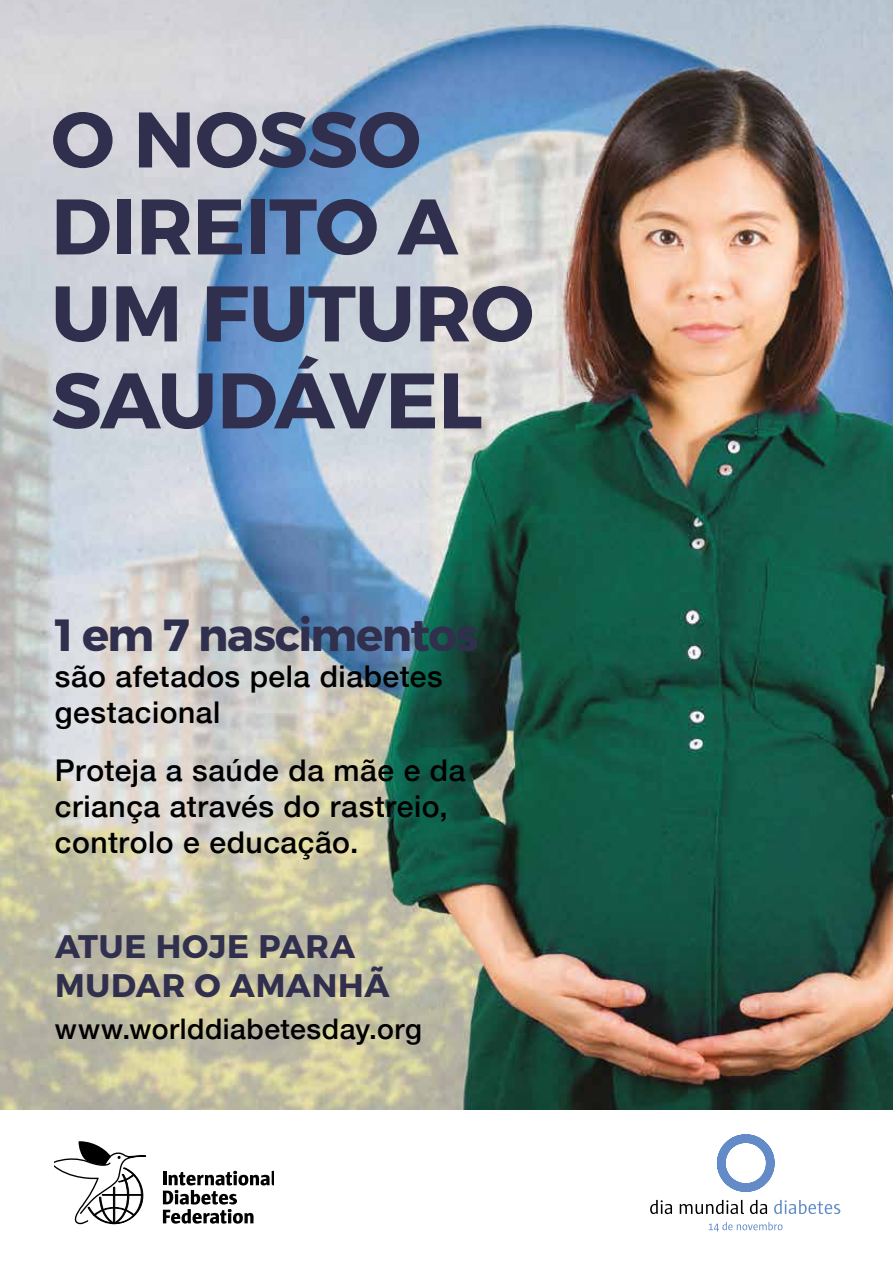
<style>
.page{position:relative;width:893px;height:1263px;background:#fff}
.page>*{position:absolute;margin:0;border:0;box-sizing:border-box;transform-origin:0 0}
.t1{font:700 78.6px/87px "Montserrat";letter-spacing:-.01em;color:#312f4e}
.t2{font:700 45px "Montserrat";letter-spacing:-.035em;color:#312f4e}
.t3{font:700 32.55px/38.2px "Montserrat";letter-spacing:.02em;color:#312f4e}
.t4{font:500 30px/36px "Helvetica Neue";letter-spacing:.02em;color:#000}
.t5{font:500 28.35px "Helvetica Neue";letter-spacing:.02em;color:#000}
</style>
<div class="page">
<svg style="left:717px;top:1134px;width:58px;height:58px"></svg>
<svg style="left:650px;top:1200px;width:22px;height:14px"></svg>
<svg style="left:680px;top:1200px;width:64px;height:14px"></svg>
<svg style="left:750px;top:1200px;width:17px;height:14px"></svg>
<svg style="left:774px;top:1200px;width:66px;height:14px"></svg>
<svg style="left:709px;top:1222px;width:73px;height:9px"></svg>
<svg style="left:54px;top:1141px;width:93px;height:84px"></svg>
<svg style="left:163px;top:1171px;width:110px;height:52px"></svg>
<img style="left:0;top:0;width:893px;height:1110px">
<h1 class="t1" style="left:51px;top:97px;width:484px">O NOSSO<br>DIREITO A<br>UM FUTURO<br>SAUDÁVEL</h1>
<h2 class="t2" style="left:55px;top:607px;width:425px">1 em 7 nascimentos</h2>
<p class="t4" style="left:55px;top:656px;width:389px">são afetados pela diabetes gestacional</p>
<p class="t4" style="left:55px;top:749px;width:412px">Proteja a saúde da mãe e da criança através do rastreio, controlo e educação.</p>
<p class="t3" style="left:55px;top:928px;width:336px">ATUE HOJE PARA<br>MUDAR O AMANHÃ</p>
<p class="t5" style="left:55px;top:1006px;width:369px">www.worlddiabetesday.org</p>
</div>
